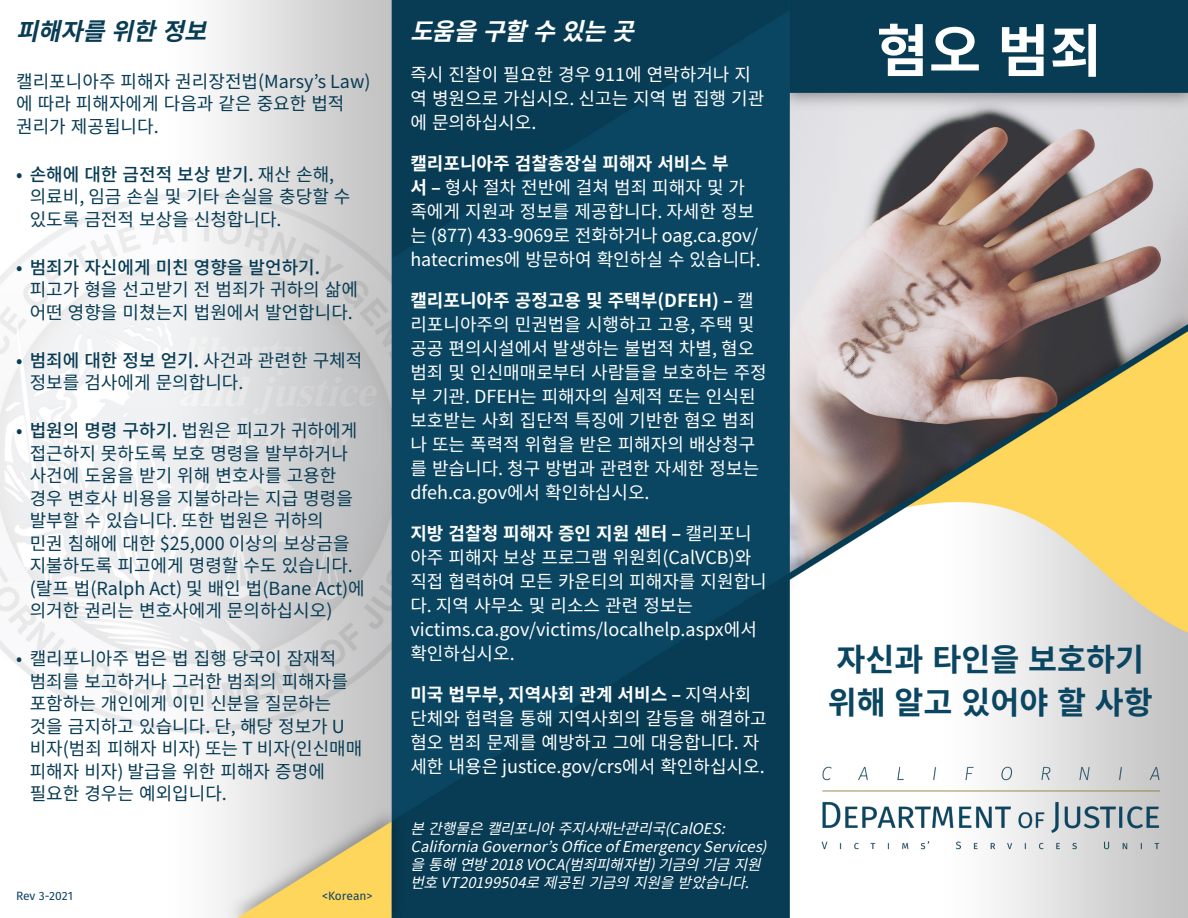
<style>
.page{position:relative;width:1188px;height:918px;background:#fff}
.page>*{position:absolute;margin:0;border:0;box-sizing:border-box;transform-origin:0 0}
.t1{font:700 57px "Noto Sans KR";color:#fff}
.t2{font:700 31.5px/43.5px "Noto Sans KR";color:#0a4561}
.t3{font:italic 700 24px "Noto Sans KR";color:#fff}
.t4{font:italic 700 24px "Noto Sans KR";color:#083c54}
.t5{font:18px/24px "Noto Sans KR";color:#fff}
.t6{font:18px/22.5px "Noto Sans KR";color:#083c54}
.t7{font:italic 14.85px/18px "Noto Sans KR";color:#fff}
.t8{font:12px "Fira Sans";color:#0f4461}
.s1{font-weight:500}
.s2{font-weight:700}
</style>
<div class="page">
<img style="left:0;top:0;width:1188px;height:918px">
<img style="left:816px;top:758px;width:348px;height:101px">
<h2 class="t4" style="left:16px;top:17px;width:206px">피해자를위한정보</h2>
<p class="t6" style="left:16px;top:70px;width:356px">캘리포니아주 피해자 권리장전법(Marsy’s Law) 에 따라 피해자에게 다음과 같은 중요한 법적 권리가 제공됩니다.</p>
<p class="t6" style="left:30px;top:163px;width:322px;text-indent:-13px"><span class="s1">• 손해에 대한 금전적 보상 받기.</span> 재산 손해, 의료비, 임금 손실 및 기타 손실을 충당할 수 있도록 금전적 보상을 신청합니다.</p>
<p class="t6" style="left:30px;top:256px;width:330px;text-indent:-13px"><span class="s1">• 범죄가 자신에게 미친 영향을 발언하기. </span>피고가 형을 선고받기 전 범죄가 귀하의 삶에 어떤 영향을 미쳤는지 법원에서 발언합니다.</p>
<p class="t6" style="left:30px;top:349px;width:334px;text-indent:-13px"><span class="s1">• 범죄에 대한 정보 얻기.</span> 사건과 관련한 구체적 정보를 검사에게 문의합니다.</p>
<p class="t6" style="left:30px;top:420px;width:337px;text-indent:-13px"><span class="s1">• 법원의 명령 구하기.</span> 법원은 피고가 귀하에게 접근하지 못하도록 보호 명령을 발부하거나 사건에 도움을 받기 위해 변호사를 고용한 경우 변호사 비용을 지불하라는 지급 명령을 발부할 수 있습니다. 또한 법원은 귀하의<br>민권 침해에 대한 $25,000 이상의 보상금을 지불하도록 피고에게 명령할 수도 있습니다. (랄프 법(Ralph Act) 및 배인 법(Bane Act)에 의거한 권리는 변호사에게 문의하십시오)</p>
<p class="t6" style="left:30px;top:648px;width:334px;text-indent:-13px">• 캘리포니아주 법은 법 집행 당국이 잠재적 범죄를 보고하거나 그러한 범죄의 피해자를 포함하는 개인에게 이민 신분을 질문하는 것을 금지하고 있습니다. 단, 해당 정보가 U 비자(범죄 피해자 비자) 또는 T 비자(인신매매 피해자 비자) 발급을 위한 피해자 증명에 필요한 경우는 예외입니다.</p>
<p class="t8" style="left:16px;top:888px;width:58px">Rev 3-2021</p>
<p class="t8" style="left:322px;top:888px;width:52px">&lt;Korean&gt;</p>
<h2 class="t3" style="left:410px;top:17px;width:240px">도움을구할수있는곳</h2>
<p class="t5" style="left:410px;top:62px;width:355px">즉시 진찰이 필요한 경우 911에 연락하거나 지 역 병원으로 가십시오. 신고는 지역 법 집행 기관 에 문의하십시오.</p>
<p class="t5" style="left:410px;top:151px;width:352px"><span class="s2">캘리포니아주 검찰총장실 피해자 서비스 부<br>서 –</span> 형사 절차 전반에 걸쳐 범죄 피해자 및 가 족에게 지원과 정보를 제공합니다. 자세한 정보 는 (877) 433-9069로 전화하거나 oag.ca.gov/ hatecrimes에 방문하여 확인하실 수 있습니다.</p>
<p class="t5" style="left:410px;top:288px;width:358px"><span class="s2">캘리포니아주 공정고용 및 주택부(DFEH) –</span> 캘 리포니아주의 민권법을 시행하고 고용, 주택 및 공공 편의시설에서 발생하는 불법적 차별, 혐오 범죄 및 인신매매로부터 사람들을 보호하는 주정 부 기관. DFEH는 피해자의 실제적 또는 인식된 보호받는 사회 집단적 특징에 기반한 혐오 범죄 나 또는 폭력적 위협을 받은 피해자의 배상청구 를 받습니다. 청구 방법과 관련한 자세한 정보는 dfeh.ca.gov에서 확인하십시오.</p>
<p class="t5" style="left:410px;top:521px;width:358px"><span class="s2">지방 검찰청 피해자 증인 지원 센터 –</span> 캘리포니 아주 피해자 보상 프로그램 위원회(CalVCB)와 직접 협력하여 모든 카운티의 피해자를 지원합니 다. 지역 사무소 및 리소스 관련 정보는 victims.ca.gov/victims/localhelp.aspx에서 확인하십시오.</p>
<p class="t5" style="left:410px;top:682px;width:358px"><span class="s2">미국 법무부, 지역사회 관계 서비스 –</span> 지역사회 단체와 협력을 통해 지역사회의 갈등을 해결하고 혐오 범죄 문제를 예방하고 그에 대응합니다. 자 세한 내용은 justice.gov/crs에서 확인하십시오.</p>
<p class="t7" style="left:410px;top:820px;width:367px">본간행물은캘리포니아주지사재난관리국(CalOES:<br>CaliforniaGovernor’sOfficeofEmergencyServices) 을통해연방2018VOCA(범죄피해자법)기금의기금지원 번호VT20199504로제공된기금의지원을받았습니다.</p>
<p class="t1" style="left:876px;top:19px;width:227px">혐오 범죄</p>
<h1 class="t2" style="left:828px;top:638px;width:327px">자신과 타인을 보호하기 위해 알고 있어야 할 사항</h1>
</div>
